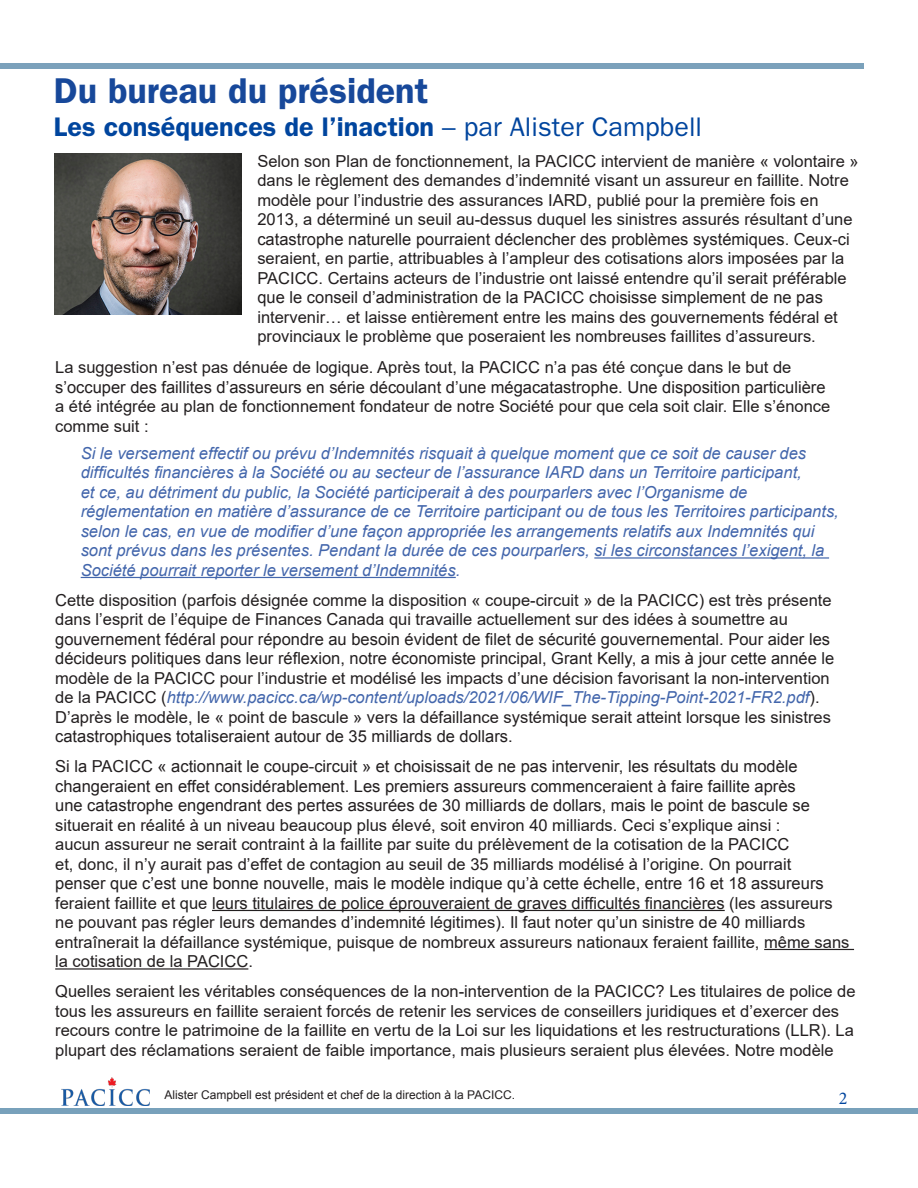
<style>
.page{position:relative;width:918px;height:1188px;background:#fff}
.page>*{position:absolute;margin:0;border:0;box-sizing:border-box;transform-origin:0 0}
.t1{font:600 36px "ITC Franklin Gothic Std";color:#17489a}
.t2{font:600 27px "ITC Franklin Gothic Std";color:#00459e}
.t3{font:18px "Minion Pro";color:#00459e}
.t4{font:16.5px/19.5px "Arial";color:#231f20}
.t5{font:italic 16.5px/19.5px "Arial";color:#4366ac}
.t6{font:12px "Arial";color:#231f20}
.s1{font-weight:400}
.s2{font-style:italic;color:#4366ac}
</style>
<div class="page">
<div style="left:0;top:64px;width:864px;height:5px;background:#7ba1bb"></div>
<div style="left:0;top:1108px;width:918px;height:6px;background:#78a1bb"></div>
<hr style="left:594px;top:557px;width:235px;height:2px;background:#4366ac">
<hr style="left:81px;top:577px;width:375px;height:1px;background:#4366ac">
<hr style="left:212px;top:910px;width:513px;height:1px;background:#231f20">
<hr style="left:764px;top:949px;width:90px;height:1px;background:#231f20">
<hr style="left:55px;top:968px;width:193px;height:2px;background:#231f20">
<img style="left:54px;top:153px;width:188px;height:162px">
<img style="left:62px;top:1078px;width:88px;height:27px">
<h2 class="t1" style="left:54px;top:69px;width:376px">Du bureau du président</h2>
<p class="t2" style="left:54px;top:110px;width:649px">Les conséquences de l’inaction <span class="s1">– par Alister Campbell</span></p>
<p class="t4" style="left:257px;top:152px;width:603px">Selon son Plan de fonctionnement, la PACICC intervient de manière « volontaire » dans le règlement des demandes d’indemnité visant un assureur en faillite. Notre modèle pour l’industrie des assurances IARD, publié pour la première fois en 2013, a déterminé un seuil au-dessus duquel les sinistres assurés résultant d’une catastrophe naturelle pourraient déclencher des problèmes systémiques. Ceux-ci seraient, en partie, attribuables à l’ampleur des cotisations alors imposées par la PACICC. Certains acteurs de l’industrie ont laissé entendre qu’il serait préférable que le conseil d’administration de la PACICC choisisse simplement de ne pas intervenir… et laisse entièrement entre les mains des gouvernements fédéral et provinciaux le problème que poseraient les nombreuses faillites d’assureurs.</p>
<p class="t4" style="left:55px;top:358px;width:777px">La suggestion n’est pas dénuée de logique. Après tout, la PACICC n’a pas été conçue dans le but de s’occuper des faillites d’assureurs en série découlant d’une mégacatastrophe. Une disposition particulière a été intégrée au plan de fonctionnement fondateur de notre Société pour que cela soit clair. Elle s’énonce comme suit :</p>
<p class="t5" style="left:81px;top:443px;width:760px">Si le versement effectif ou prévu d’Indemnités risquait à quelque moment que ce soit de causer des difficultés financières à la Société ou au secteur de l’assurance IARD dans un Territoire participant,<br>et ce, au détriment du public, la Société participerait à des pourparlers avec l’Organisme de réglementation en matière d’assurance de ce Territoire participant ou de tous les Territoires participants, selon le cas, en vue de modifier d’une façon appropriée les arrangements relatifs aux Indemnités qui sont prévus dans les présentes. Pendant la durée de ces pourparlers, si les circonstances l’exigent, la Société pourrait reporter le versement d’Indemnités.</p>
<p class="t4" style="left:55px;top:590px;width:781px">Cette disposition (parfois désignée comme la disposition « coupe-circuit » de la PACICC) est très présente dans l’esprit de l’équipe de Finances Canada qui travaille actuellement sur des idées à soumettre au gouvernement fédéral pour répondre au besoin évident de filet de sécurité gouvernemental. Pour aider les décideurs politiques dans leur réflexion, notre économiste principal, Grant Kelly, a mis à jour cette année le modèle de la PACICC pour l’industrie et modélisé les impacts d’une décision favorisant la non-intervention de la PACICC (<span class="s2">http://www.pacicc.ca/wp-content/uploads/2021/06/WIF_The-Tipping-Point-2021-FR2.pdf</span>).<br>D’après le modèle, le « point de bascule » vers la défaillance systémique serait atteint lorsque les sinistres catastrophiques totaliseraient autour de 35 milliards de dollars.</p>
<p class="t4" style="left:55px;top:757px;width:796px">Si la PACICC « actionnait le coupe-circuit » et choisissait de ne pas intervenir, les résultats du modèle changeraient en effet considérablement. Les premiers assureurs commenceraient à faire faillite après<br>une catastrophe engendrant des pertes assurées de 30 milliards de dollars, mais le point de bascule se situerait en réalité à un niveau beaucoup plus élevé, soit environ 40 milliards. Ceci s’explique ainsi :<br>aucun assureur ne serait contraint à la faillite par suite du prélèvement de la cotisation de la PACICC<br>et, donc, il n’y aurait pas d’effet de contagion au seuil de 35 milliards modélisé à l’origine. On pourrait<br>penser que c’est une bonne nouvelle, mais le modèle indique qu’à cette échelle, entre 16 et 18 assureurs feraient faillite et que leurs titulaires de police éprouveraient de graves difficultés financières (les assureurs ne pouvant pas régler leurs demandes d’indemnité légitimes). Il faut noter qu’un sinistre de 40 milliards entraînerait la défaillance systémique, puisque de nombreux assureurs nationaux feraient faillite, même sans la cotisation de la PACICC.</p>
<p class="t4" style="left:55px;top:982px;width:802px">Quelles seraient les véritables conséquences de la non-intervention de la PACICC? Les titulaires de police de tous les assureurs en faillite seraient forcés de retenir les services de conseillers juridiques et d’exercer des recours contre le patrimoine de la faillite en vertu de la Loi sur les liquidations et les restructurations (LLR). La plupart des réclamations seraient de faible importance, mais plusieurs seraient plus élevées. Notre modèle</p>
<p class="t6" style="left:164px;top:1087px;width:352px">Alister Campbell est président et chef de la direction à la PACICC.</p>
<p class="t3" style="left:839px;top:1086px;width:10px">2</p>
</div>
